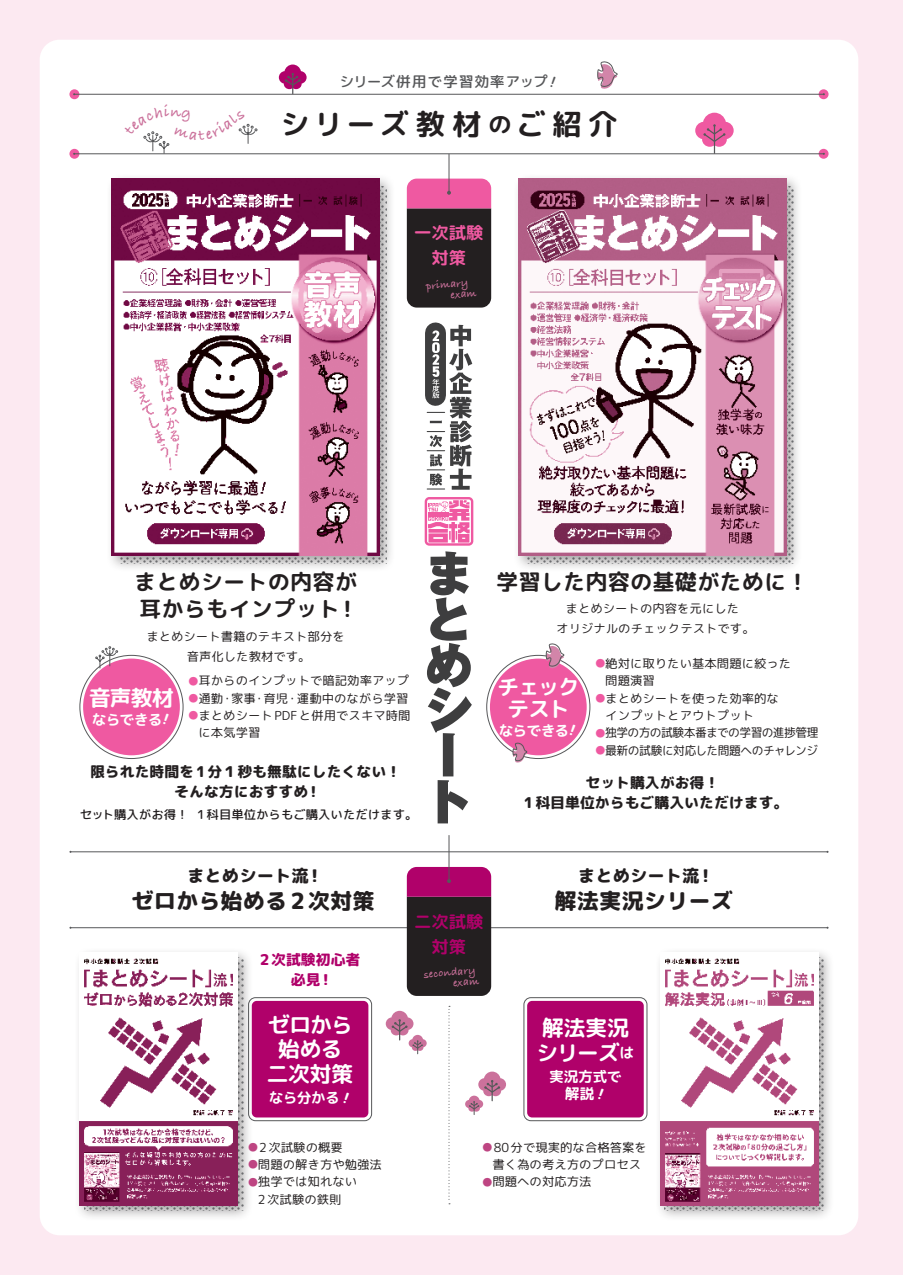
<style>
.page{position:relative;width:903px;height:1275px;background:#fce9f1}
.page>*{position:absolute;margin:0;border:0;box-sizing:border-box;transform-origin:0 0}
.t1{font:29.75px "rounded mplus 2 p bold";letter-spacing:.2em;color:#231f20}
.t2{font:22.4px/27.3px "rounded mplus 2 p bold";color:#231f20}
.t3{font:22.4px/22.4px "rounded mplus 2 p bold";letter-spacing:-.06em;color:#fff;text-align:center}
.t4{font:22.4px "rounded mplus 2 p heavy";color:#231f20}
.t5{font:22.4px/24.8px "rounded mplus 2 p bold";letter-spacing:-.04em;color:#fff;text-align:center}
.t6{font:17.32px "rounded mplus 2 p heavy";color:#231f20}
.t7{font:17.32px/24.8px "rounded mplus 2 p bold";color:#ef59a1;text-align:center}
.t8{font:17.32px/24.8px "rounded mplus 2 p bold";color:#b0016a;text-align:center}
.t9{font:14.88px/19.8px "rounded mplus 2 p heavy";color:#231f20;text-align:center}
.t10{font:14.88px/17.3px "rounded mplus 2 p bold";letter-spacing:-.05em;color:#fff}
.t11{font:14.88px "rounded mplus 2 p medium";letter-spacing:.05em;color:#57585a}
.t12{font:14.88px/19.8px "rounded mplus 2 p heavy";color:#b0016a;text-align:center}
.t13{font:12.42px/17.3px "rounded mplus 2 p regular";color:#231f20;text-align:center}
.t14{font:12.42px "rounded mplus 2 p medium";color:#231f20}
.t15{font:12.42px "rounded mplus 2 p regular";letter-spacing:-.055em;color:#231f20;scale:.95 1}
.t16{font:12.42px "rounded mplus 2 p regular";letter-spacing:-.05em;color:#231f20;scale:.95 1}
.t17{font:700 11.2px/11.2px "Bradley Hand ITCTT";color:#cb719b}
.s1{font-size:23.8px}
.s2{font-family:"Koz Min Pr 6 N";font-size:9.97px;color:#ef59a1}
.s3{font-size:14.88px}
.s4{font-family:"Koz Min Pr 6 N";font-size:9.97px;color:#be4582}
</style>
<div class="page">
<div style="left:40px;top:40px;width:818px;height:1195px;background:#fff;border-radius:20px"></div>
<svg style="left:69px;top:89px;width:10px;height:10px"></svg>
<svg style="left:819px;top:89px;width:9px;height:10px"></svg>
<hr style="left:74px;top:94px;width:750px;height:1px;background:#57585a">
<svg style="left:69px;top:149px;width:10px;height:10px"></svg>
<svg style="left:819px;top:149px;width:9px;height:10px"></svg>
<hr style="left:74px;top:153px;width:750px;height:1px;background:#57585a">
<hr style="left:70px;top:851px;width:757px;height:1px;background:#57585a">
<hr style="left:70px;top:927px;width:757px;height:1px;background:#57585a">
<svg style="left:695px;top:113px;width:39px;height:40px"></svg>
<svg style="left:279px;top:65px;width:28px;height:29px"></svg>
<div style="left:105px;top:173px;width:290px;height:399px;background:#231f20;opacity:.4"></div>
<img style="left:112px;top:179px;width:267px;height:377px">
<div style="left:512px;top:173px;width:290px;height:399px;background:#231f20;opacity:.4"></div>
<img style="left:518px;top:179px;width:268px;height:377px">
<div style="left:73px;top:946px;width:180px;height:275px;background:#231f20;opacity:.4"></div>
<img style="left:79px;top:952px;width:158px;height:253px">
<div style="left:654px;top:946px;width:180px;height:275px;background:#231f20;opacity:.4"></div>
<img style="left:660px;top:952px;width:159px;height:253px">
<svg style="left:386px;top:1011px;width:41px;height:43px"></svg>
<svg style="left:465px;top:1071px;width:41px;height:43px"></svg>
<svg style="left:597px;top:62px;width:21px;height:27px"></svg>
<hr style="left:448px;top:154px;width:1px;height:39px;background:#57585a">
<svg style="left:407px;top:179px;width:84px;height:129px;background:#532e3f"></svg>
<hr style="left:448px;top:835px;width:1px;height:46px;background:#57585a">
<svg style="left:407px;top:867px;width:84px;height:129px;background:#441a32"></svg>
<svg style="left:448px;top:1006px;width:2px;height:198px"></svg>
<svg style="left:425px;top:497px;width:48px;height:326px"></svg>
<div style="left:425px;top:333px;width:21px;height:62px;background:#3e3e3f"></div>
<svg style="left:427px;top:325px;width:45px;height:165px"></svg>
<div style="left:83px;top:659px;width:97px;height:96px;background:#ef59a1;border-radius:50%"></div>
<div style="left:490px;top:659px;width:97px;height:96px;background:#ef59a1;border-radius:50%"></div>
<svg style="left:95px;top:646px;width:24px;height:23px"></svg>
<svg style="left:545px;top:644px;width:20px;height:24px"></svg>
<svg style="left:512px;top:743px;width:16px;height:20px"></svg>
<div style="left:248px;top:997px;width:124px;height:124px;border:1px solid #57585a;border-radius:7px"></div>
<div style="left:252px;top:1001px;width:116px;height:116px;background:#b0016a;border-radius:5px"></div>
<div style="left:523px;top:997px;width:124px;height:124px;border:1px solid #57585a;border-radius:7px"></div>
<div style="left:527px;top:1001px;width:117px;height:116px;background:#b0016a;border-radius:5px"></div>
<svg style="left:124px;top:123px;width:134px;height:31px"></svg>
<p class="t11" style="left:340px;top:71px;width:210px">シリーズ併用で学習効率アップ</p>
<h1 class="t1" style="left:280px;top:103px;width:339px">シリーズ教材<span class="s1">の</span>ご紹介</h1>
<h3 class="t7" style="left:414px;top:221px;width:71px">一次試験対策</h3>
<p class="t17" style="left:449px;top:278px;width:28px;text-indent:-24px;rotate:-5deg">primary exam</p>
<h2 class="t2" style="left:134px;top:568px;width:225px">まとめシートの内容が耳からもインプット !</h2>
<p class="t13" style="left:146px;top:626px;width:200px;line-height:19.8px">まとめシート書籍のテキスト部分を音声化した教材です。</p>
<h2 class="t3" style="left:89px;top:687px;width:87px">音声教材</h2>
<p class="t10" style="left:92px;top:711px;width:72px">ならできる</p>
<p class="t13" style="left:189px;top:672px;width:222px"><span class="s2">●</span>耳からのインプットで暗記効率アップ</p>
<p class="t13" style="left:189px;top:689px;width:222px"><span class="s2">●</span>通勤・家事・育児・運動中のながら学習</p>
<p class="t13" style="left:198px;top:707px;width:214px;text-align:left;text-indent:-10px"><span class="s2">●</span>まとめシートPDFと併用でスキマ時間に本気学習</p>
<p class="t9" style="left:90px;top:761px;width:313px">限られた時間を1分１秒も無駄にしたくない！そんな方におすすめ !</p>
<p class="t14" style="left:80px;top:806px;width:339px">セット購入がお得！　1科目単位からもご購入いただけます。</p>
<h2 class="t2" style="left:496px;top:568px;width:314px">学習した内容の基礎がために！</h2>
<p class="t13" style="left:556px;top:599px;width:200px;line-height:19.8px">まとめシートの内容を元にした<br>オリジナルのチェックテストです。</p>
<h2 class="t3" style="left:497px;top:676px;width:85px">チェックテスト</h2>
<p class="t10" style="left:499px;top:722px;width:72px">ならできる</p>
<p class="t13" style="left:605px;top:655px;width:188px;text-align:left;text-indent:-10px"><span class="s2">●</span>絶対に取りたい基本問題に絞った問題演習</p>
<p class="t13" style="left:605px;top:689px;width:175px;text-align:left;text-indent:-10px"><span class="s2">●</span>まとめシートを使った効率的なインプットとアウトプット</p>
<p class="t15" style="left:595px;top:724px;width:236px"><span class="s2">●</span>独学の方の試験本番までの学習の進捗管理</p>
<p class="t16" style="left:595px;top:741px;width:236px"><span class="s2">●</span>最新の試験に対応した問題へのチャレンジ</p>
<p class="t9" style="left:524px;top:773px;width:266px">セット購入がお得！<br>1科目単位からもご購入いただけます。</p>
<h3 class="t6" style="left:187px;top:864px;width:133px">まとめシート流 !</h3>
<h2 class="t4" style="left:131px;top:885px;width:245px">ゼロから始める2次対策</h2>
<p class="t12" style="left:260px;top:950px;width:102px">2次試験初心者必見!</p>
<h2 class="t5" style="left:266px;top:1012px;width:89px">ゼロから始める二次対策</h2>
<p class="t10" style="left:269px;top:1089px;width:73px">なら分かる</p>
<h3 class="t8" style="left:414px;top:909px;width:71px">二次試験対策</h3>
<p class="t17" style="left:423px;top:968px;width:56px;text-align:right;rotate:-5deg">secondary exam</p>
<h3 class="t6" style="left:578px;top:864px;width:133px">まとめシート流 !</h3>
<h2 class="t4" style="left:554px;top:885px;width:180px">解法実況シリーズ</h2>
<h2 class="t3" style="left:536px;top:1016px;width:100px;line-height:24.8px;text-align:left">解法実況シリーズ<span class="s3">は</span></h2>
<p class="t10" style="left:565px;top:1068px;width:58px;text-indent:-16px">実況方式で解説</p>
<p class="t13" style="left:248px;top:1138px;width:96px"><span class="s4">●</span>2次試験の概要</p>
<p class="t13" style="left:248px;top:1156px;width:135px"><span class="s4">●</span>問題の解き方や勉強法</p>
<p class="t13" style="left:248px;top:1173px;width:111px"><span class="s4">●</span>独学では知れない<br>2次試験の鉄則</p>
<p class="t13" style="left:482px;top:1138px;width:166px"><span class="s4">●</span>80分で現実的な合格答案を書く為の考え方のプロセス</p>
<p class="t13" style="left:482px;top:1173px;width:111px"><span class="s4">●</span>問題への対応方法</p>
</div>
